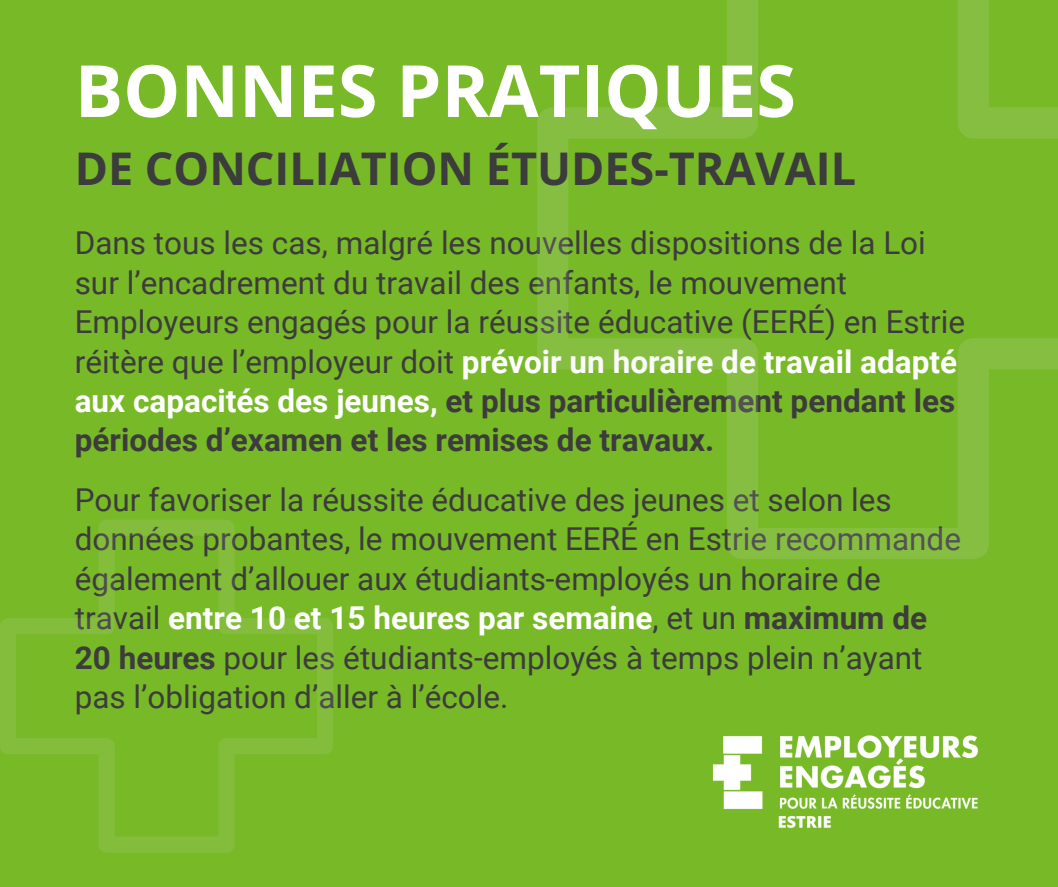
<style>
.page{position:relative;width:1058px;height:887px;background:#fff}
.page>*{position:absolute;margin:0;border:0;box-sizing:border-box;transform-origin:0 0}
.t1{font:700 72px "Open Sans";color:#fff}
.t2{font:700 45px "Open Sans";color:#3c3c3c}
.t3{font:31.5px/39.3px "Roboto";color:#3c3c3c}
.s1{font-weight:700;color:#fff}
.s2{font-weight:700}
</style>
<div class="page">
<div style="left:0;top:0;width:1058px;height:886px;background:#78b928"></div>
<svg style="left:537px;top:0;width:521px;height:559px"></svg>
<img style="left:712px;top:735px;width:267px;height:93px">
<svg style="left:0;top:520px;width:333px;height:332px"></svg>
<p class="t1" style="left:75px;top:40px;width:722px">BONNES PRATIQUES</p>
<p class="t2" style="left:75px;top:137px;width:783px">DE CONCILIATION ÉTUDES-TRAVAIL</p>
<p class="t3" style="left:75px;top:224px;width:891px">Dans tous les cas, malgré les nouvelles dispositions de la Loi sur l’encadrement du travail des enfants, le mouvement Employeurs engagés pour la réussite éducative (EERÉ) en Estrie réitère que l’employeur doit <span class="s1">prévoir un horaire de travail adapté aux capacités des jeunes,</span> <span class="s2">et plus particulièrement pendant les périodes d’examen et les remises de travaux.</span></p>
<p class="t3" style="left:75px;top:480px;width:887px">Pour favoriser la réussite éducative des jeunes et selon les données probantes, le mouvement EERÉ en Estrie recommande également d’allouer aux étudiants-employés un horaire de travail <span class="s1">entre 10 et 15 heures par semaine</span>, et un <span class="s2">maximum de 20 heures</span> pour les étudiants-employés à temps plein n’ayant pas l’obligation d’aller à l’école.</p>
</div>
